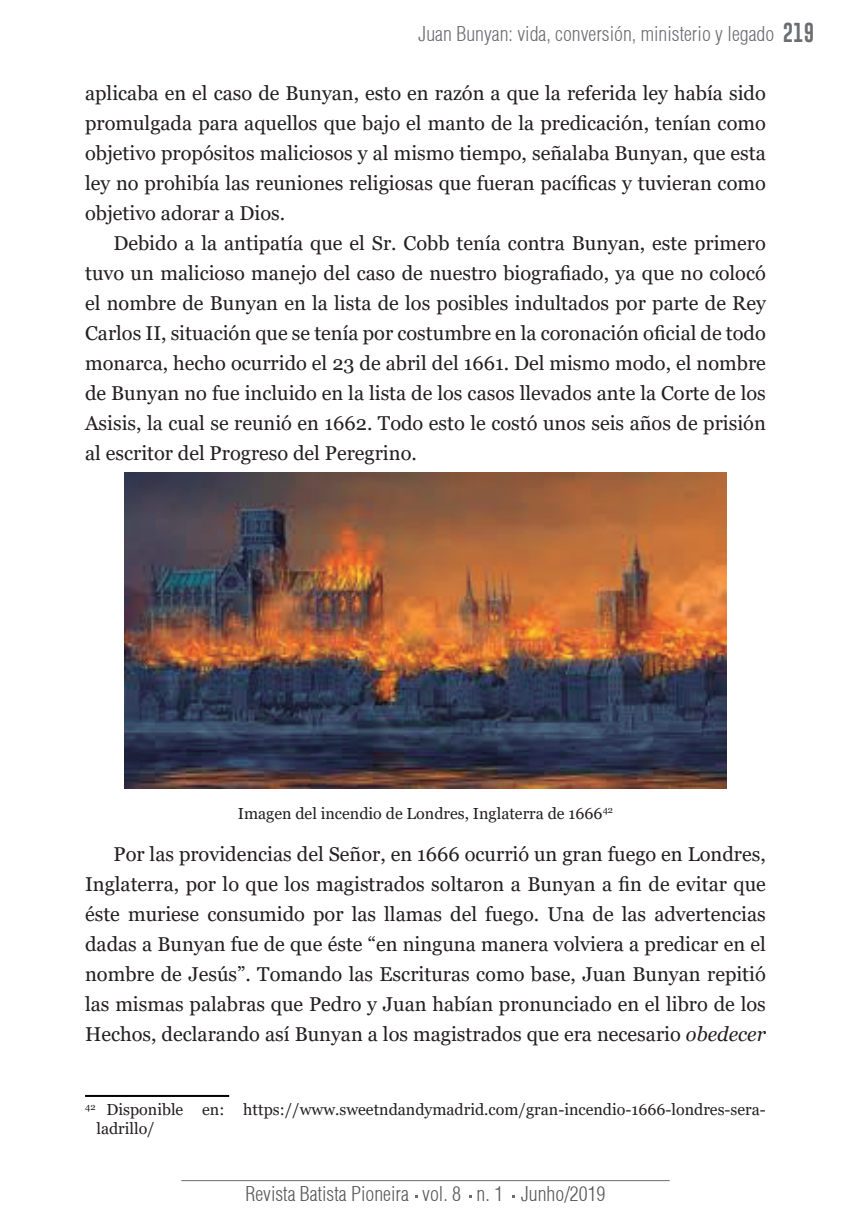
<style>
.page{position:relative;width:851px;height:1219px;background:#fff}
.page>*{position:absolute;margin:0;border:0;box-sizing:border-box;transform-origin:0 0}
.Texto{font:20px/30px "Georgia";color:#231f20;text-align:justify}
.t1{font:300 condensed 20px "Helvetica";color:#6c6d70}
.t2{font:300 condensed 20px "Helvetica";color:#57585a}
.Nota_de_Rodapé{font:16px/19px "Georgia";color:#231f20}
.Texto-2{font:16px "Georgia";color:#231f20}
.s1{font-family:"Gobold";font-weight:400;font-stretch:normal}
.s2{font-style:italic}
</style>
<div class="page">
<hr style="left:181px;top:1180px;width:488px;height:1px;background:#6c6d70">
<img style="left:124px;top:472px;width:602px;height:317px">
<hr style="left:85px;top:1095px;width:144px;height:2px;background:#000">
<p class="t1" style="left:418px;top:21px;width:397px">Juan Bunyan: vida, conversión, ministerio y legado <span class="s1">219</span></p>
<p class="Texto" style="left:85px;top:79px;width:682px">aplicaba en el caso de Bunyan, esto en razón a que la referida ley había sido promulgada para aquellos que bajo el manto de la predicación, tenían como objetivo propósitos maliciosos y al mismo tiempo, señalaba Bunyan, que esta ley no prohibía las reuniones religiosas que fueran pacíficas y tuvieran como objetivo adorar a Dios.</p>
<p class="Texto" style="left:85px;top:229px;width:682px;text-indent:28px">Debido a la antipatía que el Sr. Cobb tenía contra Bunyan, este primero tuvo un malicioso manejo del caso de nuestro biografiado, ya que no colocó el nombre de Bunyan en la lista de los posibles indultados por parte de Rey Carlos II, situación que se tenía por costumbre en la coronación oficial de todo monarca, hecho ocurrido el 23 de abril del 1661. Del mismo modo, el nombre de Bunyan no fue incluido en la lista de los casos llevados ante la Corte de los Asisis, la cual se reunió en 1662. Todo esto le costó unos seis años de prisión al escritor del Progreso del Peregrino.</p>
<p class="Texto-2" style="left:238px;top:803px;width:377px">Imagen del incendio de Londres, Inglaterra de 1666<sup>42</sup></p>
<p class="Texto" style="left:85px;top:839px;width:682px;text-indent:28px">Por las providencias del Señor, en 1666 ocurrió un gran fuego en Londres, Inglaterra, por lo que los magistrados soltaron a Bunyan a fin de evitar que éste muriese consumido por las llamas del fuego. Una de las advertencias dadas a Bunyan fue de que éste “en ninguna manera volviera a predicar en el nombre de Jesús”. Tomando las Escrituras como base, Juan Bunyan repitió las mismas palabras que Pedro y Juan habían pronunciado en el libro de los Hechos, declarando así Bunyan a los magistrados que era necesario <span class="s2">obedecer</span></p>
<p class="Nota_de_Rodapé" style="left:96px;top:1100px;width:670px;text-indent:-11px"><sup>42</sup> Disponible en: https://www.sweetndandymadrid.com/gran-incendio-1666-londres-sera&shy;ladrillo/</p>
<p class="t2" style="left:245px;top:1182px;width:361px">Revista Batista Pioneira vol. 8 n. 1 Junho/2019</p>
</div>
